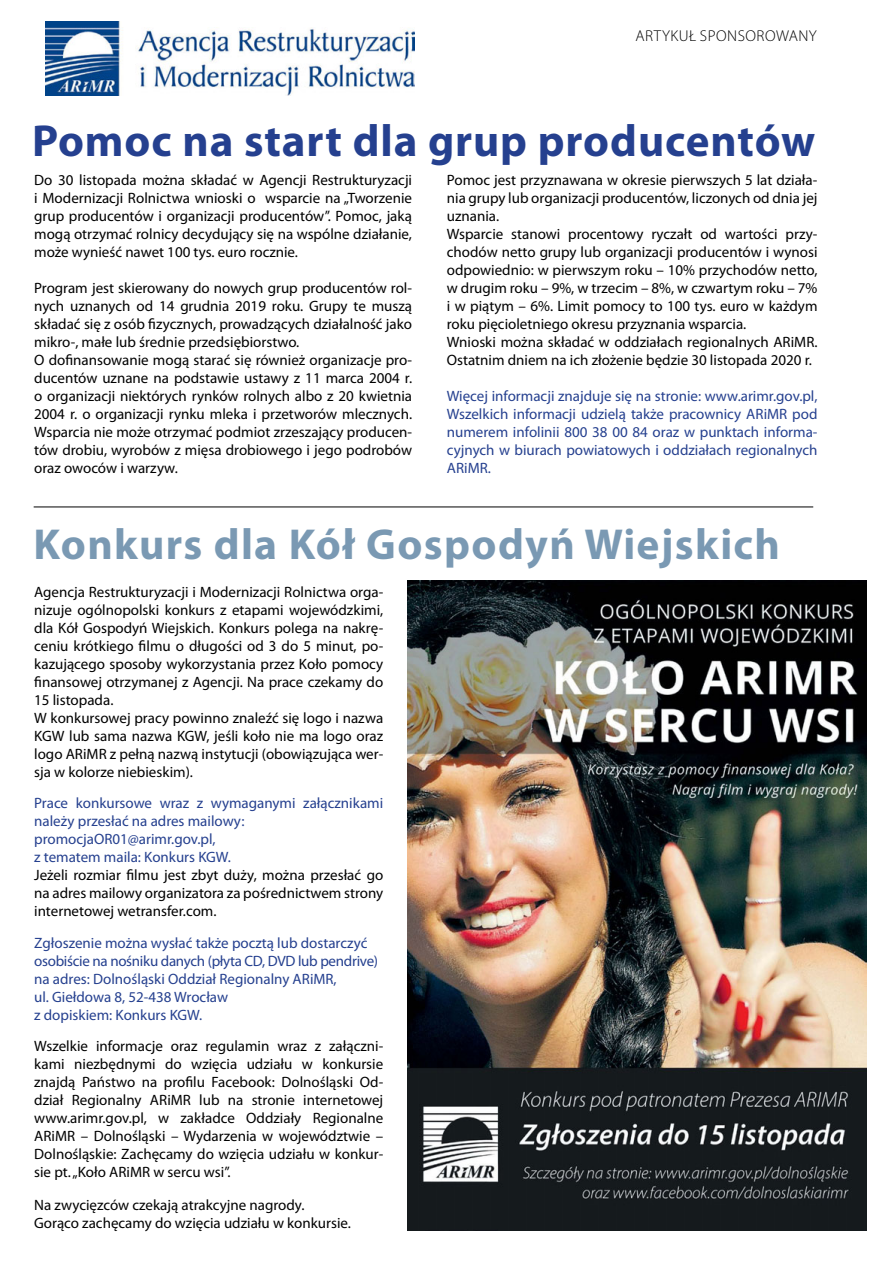
<style>
.page{position:relative;width:893px;height:1263px;background:#fff}
.page>*{position:absolute;margin:0;border:0;box-sizing:border-box;transform-origin:0 0}
.Tyt-maly_sir{font:700 45px "Myriad Pro";letter-spacing:.02em;color:#25408f}
.Tyt-maly_sir-2{font:700 43.5px "Myriad Pro";letter-spacing:.03em;color:#7a99b3}
.PRAWDA_FAŁSZ{font:300 15.75px "Myriad Pro";letter-spacing:.03em;color:#000}
._5-podstawowy_krótko{font:15px/18px "Myriad Pro";color:#000;text-align:justify}
._5-podstawowy_krótko-2{font:15px/18px "Myriad Pro";color:#25408f}
</style>
<div class="page">
<img style="left:46px;top:21px;width:368px;height:74px">
<hr style="left:34px;top:507px;width:779px;height:1px;background:#000">
<img style="left:407px;top:581px;width:459px;height:649px">
<p class="PRAWDA_FAŁSZ" style="left:635px;top:26px;width:183px">ARTYKUŁ SPONSOROWANY</p>
<p class="Tyt-maly_sir" style="left:32px;top:112px;width:785px">Pomoc na start dla grup producentów</p>
<p class="_5-podstawowy_krótko" style="left:34px;top:170px;width:379px">Do 30 listopada można składać w Agencji Restrukturyzacji i Modernizacji Rolnictwa wnioski o wsparcie na „Tworzenie grup producentów i organizacji producentów”. Pomoc, jaką mogą otrzymać rolnicy decydujący się na wspólne działanie, może wynieść nawet 100 tys. euro rocznie.</p>
<p class="_5-podstawowy_krótko" style="left:34px;top:278px;width:379px">Program jest skierowany do nowych grup producentów rol&shy;nych uznanych od 14 grudnia 2019 roku. Grupy te muszą składać się z osób fizycznych, prowadzących działalność jako mikro-, małe lub średnie przedsiębiorstwo.</p>
<p class="_5-podstawowy_krótko" style="left:34px;top:350px;width:379px">O dofinansowanie mogą starać się również organizacje pro&shy;ducentów uznane na podstawie ustawy z 11 marca 2004 r. o organizacji niektórych rynków rolnych albo z 20 kwietnia 2004 r. o organizacji rynku mleka i przetworów mlecznych.<br>Wsparcia nie może otrzymać podmiot zrzeszający producen&shy;tów drobiu, wyrobów z mięsa drobiowego i jego podrobów oraz owoców i warzyw.</p>
<p class="_5-podstawowy_krótko" style="left:447px;top:170px;width:372px">Pomoc jest przyznawana w okresie pierwszych 5 lat działa&shy;nia grupy lub organizacji producentów, liczonych od dnia jej uznania.</p>
<p class="_5-podstawowy_krótko" style="left:447px;top:224px;width:372px">Wsparcie stanowi procentowy ryczałt od wartości przy&shy;chodów netto grupy lub organizacji producentów i wynosi odpowiednio: w pierwszym roku – 10% przychodów netto, w drugim roku – 9%, w trzecim – 8%, w czwartym roku – 7% i w piątym – 6%. Limit pomocy to 100 tys. euro w każdym roku pięcioletniego okresu przyznania wsparcia.</p>
<p class="_5-podstawowy_krótko" style="left:447px;top:332px;width:372px">Wnioski można składać w oddziałach regionalnych ARiMR.<br>Ostatnim dniem na ich złożenie będzie 30 listopada 2020 r.</p>
<p class="_5-podstawowy_krótko-2" style="left:447px;top:386px;width:372px;text-align:justify">Więcej informacji znajduje się na stronie: www.arimr.gov.pl, Wszelkich informacji udzielą także pracownicy ARiMR pod numerem infolinii 800 38 00 84 oraz w punktach informa&shy;cyjnych w biurach powiatowych i oddziałach regionalnych ARiMR.</p>
<p class="Tyt-maly_sir-2" style="left:34px;top:516px;width:748px">Konkurs dla Kół Gospodyń Wiejskich</p>
<p class="_5-podstawowy_krótko" style="left:34px;top:582px;width:351px">Agencja Restrukturyzacji i Modernizacji Rolnictwa orga&shy;nizuje ogólnopolski konkurs z etapami wojewódzkimi, dla Kół Gospodyń Wiejskich. Konkurs polega na nakrę&shy;ceniu krótkiego filmu o długości od 3 do 5 minut, po&shy;kazującego sposoby wykorzystania przez Koło pomocy finansowej otrzymanej z Agencji. Na prace czekamy do 15 listopada.</p>
<p class="_5-podstawowy_krótko" style="left:34px;top:708px;width:351px">W konkursowej pracy powinno znaleźć się logo i nazwa KGW lub sama nazwa KGW, jeśli koło nie ma logo oraz logo ARiMR z pełną nazwą instytucji (obowiązująca wer&shy;sja w kolorze niebieskim).</p>
<p class="_5-podstawowy_krótko-2" style="left:34px;top:794px;width:351px">Prace konkursowe wraz z wymaganymi załącznikami należy przesłać na adres mailowy:</p>
<p class="_5-podstawowy_krótko-2" style="left:34px;top:830px;width:183px">promocjaOR01@arimr.gov.pl,</p>
<p class="_5-podstawowy_krótko-2" style="left:34px;top:848px;width:198px">z tematem maila: Konkurs KGW.</p>
<p class="_5-podstawowy_krótko" style="left:34px;top:866px;width:351px">Jeżeli rozmiar filmu jest zbyt duży, można przesłać go na adres mailowy organizatora za pośrednictwem strony internetowej wetransfer.com.</p>
<p class="_5-podstawowy_krótko-2" style="left:34px;top:933px;width:345px">Zgłoszenie można wysłać także pocztą lub dostarczyć osobiście na nośniku danych (płyta CD, DVD lub pendrive) na adres: Dolnośląski Oddział Regionalny ARiMR,<br>ul. Giełdowa 8, 52-438 Wrocław<br>z dopiskiem: Konkurs KGW.</p>
<p class="_5-podstawowy_krótko" style="left:34px;top:1037px;width:351px">Wszelkie informacje oraz regulamin wraz z załączni&shy;kami niezbędnymi do wzięcia udziału w konkursie znajdą Państwo na profilu Facebook: Dolnośląski Od&shy;dział Regionalny ARiMR lub na stronie internetowej www.arimr.gov.pl, w zakładce Oddziały Regionalne ARiMR – Dolnośląski – Wydarzenia w województwie – Dolnośląskie: Zachęcamy do wzięcia udziału w konkur&shy;sie pt. „Koło ARiMR w sercu wsi”.</p>
<p class="_5-podstawowy_krótko" style="left:34px;top:1196px;width:272px">Na zwycięzców czekają atrakcyjne nagrody.</p>
<p class="_5-podstawowy_krótko" style="left:34px;top:1214px;width:318px">Gorąco zachęcamy do wzięcia udziału w konkursie.</p>
</div>
